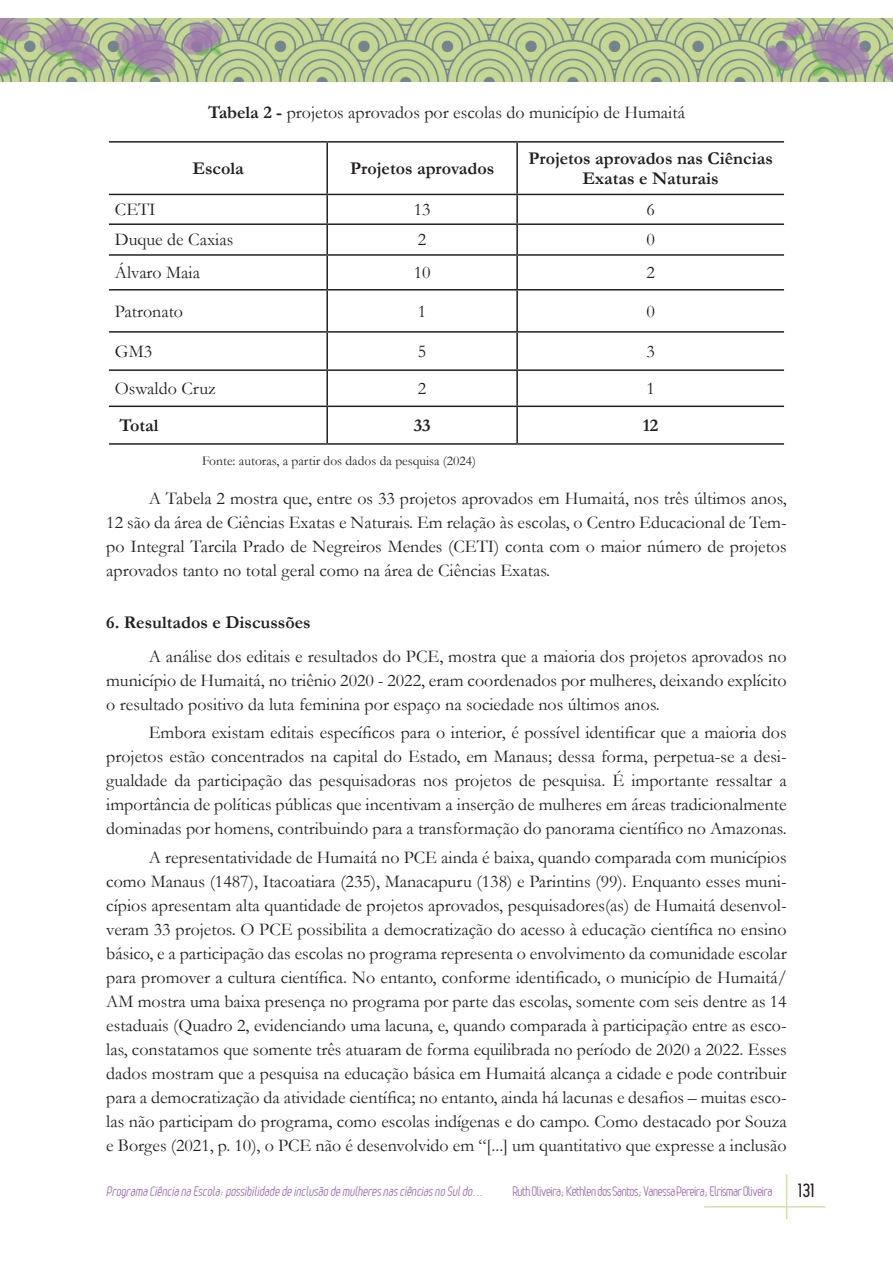
<style>
.page{position:relative;width:893px;height:1263px;background:#fff}
.page>*{position:absolute;margin:0;border:0;box-sizing:border-box;transform-origin:0 0}
.Texto{font:18px/24px "Garamond";color:#231f20;text-align:justify}
.Titulo_2{font:700 18px/20.2px "Garamond";color:#231f20;text-align:center}
.Título_1-imgs{font:18px "Garamond";color:#231f20}
.t1{font:700 18px "Leger";color:#231f20}
.t2{font:italic 13.5px "Leger";color:#9f73af}
.t3{font:13.5px "Leger";letter-spacing:-.03em;color:#9f73af}
.Fonte{font:13.5px "Garamond";color:#231f20}
.s1{font-weight:700}
</style>
<div class="page">
<hr style="left:786px;top:1174px;width:1px;height:45px;background:#d2e0ac">
<hr style="left:704px;top:1206px;width:121px;height:1px;background:#d2e0ac">
<img style="left:0;top:18px;width:893px;height:64px">
<hr style="left:109px;top:141px;width:218px;height:2px;background:#231f20">
<hr style="left:327px;top:141px;width:190px;height:2px;background:#231f20">
<hr style="left:326px;top:143px;width:2px;height:51px;background:#231f20">
<hr style="left:517px;top:141px;width:267px;height:2px;background:#231f20">
<hr style="left:516px;top:143px;width:2px;height:51px;background:#231f20">
<hr style="left:109px;top:194px;width:218px;height:1px;background:#231f20">
<hr style="left:327px;top:194px;width:190px;height:1px;background:#231f20">
<hr style="left:326px;top:195px;width:2px;height:28px;background:#231f20">
<hr style="left:517px;top:194px;width:267px;height:1px;background:#231f20">
<hr style="left:516px;top:195px;width:2px;height:28px;background:#231f20">
<hr style="left:109px;top:223px;width:218px;height:2px;background:#231f20">
<hr style="left:327px;top:223px;width:190px;height:2px;background:#231f20">
<hr style="left:326px;top:225px;width:2px;height:29px;background:#231f20">
<hr style="left:517px;top:223px;width:267px;height:2px;background:#231f20">
<hr style="left:516px;top:225px;width:2px;height:29px;background:#231f20">
<hr style="left:109px;top:254px;width:218px;height:2px;background:#231f20">
<hr style="left:327px;top:254px;width:190px;height:2px;background:#231f20">
<hr style="left:326px;top:256px;width:2px;height:33px;background:#231f20">
<hr style="left:517px;top:254px;width:267px;height:2px;background:#231f20">
<hr style="left:516px;top:256px;width:2px;height:33px;background:#231f20">
<hr style="left:109px;top:289px;width:218px;height:2px;background:#231f20">
<hr style="left:327px;top:289px;width:190px;height:2px;background:#231f20">
<hr style="left:326px;top:291px;width:2px;height:40px;background:#231f20">
<hr style="left:517px;top:289px;width:267px;height:2px;background:#231f20">
<hr style="left:516px;top:291px;width:2px;height:40px;background:#231f20">
<hr style="left:109px;top:331px;width:218px;height:2px;background:#231f20">
<hr style="left:327px;top:331px;width:190px;height:2px;background:#231f20">
<hr style="left:326px;top:333px;width:2px;height:36px;background:#231f20">
<hr style="left:517px;top:331px;width:267px;height:2px;background:#231f20">
<hr style="left:516px;top:333px;width:2px;height:36px;background:#231f20">
<hr style="left:109px;top:369px;width:218px;height:2px;background:#231f20">
<hr style="left:327px;top:369px;width:190px;height:2px;background:#231f20">
<hr style="left:326px;top:371px;width:2px;height:35px;background:#231f20">
<hr style="left:517px;top:369px;width:267px;height:2px;background:#231f20">
<hr style="left:516px;top:371px;width:2px;height:35px;background:#231f20">
<hr style="left:109px;top:406px;width:218px;height:1px;background:#231f20">
<hr style="left:327px;top:406px;width:190px;height:1px;background:#231f20">
<hr style="left:326px;top:407px;width:2px;height:36px;background:#231f20">
<hr style="left:517px;top:406px;width:267px;height:1px;background:#231f20">
<hr style="left:516px;top:407px;width:2px;height:36px;background:#231f20">
<hr style="left:109px;top:443px;width:218px;height:2px;background:#231f20">
<hr style="left:327px;top:443px;width:190px;height:2px;background:#231f20">
<hr style="left:517px;top:443px;width:267px;height:2px;background:#231f20">
<p class="Título_1-imgs" style="left:208px;top:100px;width:478px"><span class="s1">Tabela 2 -</span> projetos aprovados por escolas do município de Humaitá</p>
<p class="Titulo_2" style="left:192px;top:158px;width:53px">Escola</p>
<p class="Titulo_2" style="left:350px;top:158px;width:146px">Projetos aprovados</p>
<p class="Titulo_2" style="left:528px;top:148px;width:246px">Projetos aprovados nas Ciências<br>Exatas e Naturais</p>
<p class="Texto" style="left:115px;top:197px;width:42px">CETI</p>
<p class="Texto" style="left:414px;top:197px;width:18px">13</p>
<p class="Texto" style="left:646px;top:197px;width:10px">6</p>
<p class="Texto" style="left:115px;top:227px;width:120px">Duque de Caxias</p>
<p class="Texto" style="left:418px;top:227px;width:10px">2</p>
<p class="Texto" style="left:646px;top:227px;width:10px">0</p>
<p class="Texto" style="left:115px;top:260px;width:87px">Álvaro Maia</p>
<p class="Texto" style="left:414px;top:260px;width:18px">10</p>
<p class="Texto" style="left:646px;top:260px;width:10px">2</p>
<p class="Texto" style="left:115px;top:299px;width:70px">Patronato</p>
<p class="Texto" style="left:418px;top:299px;width:10px">1</p>
<p class="Texto" style="left:646px;top:299px;width:10px">0</p>
<p class="Texto" style="left:115px;top:339px;width:39px">GM3</p>
<p class="Texto" style="left:418px;top:339px;width:10px">5</p>
<p class="Texto" style="left:646px;top:339px;width:10px">3</p>
<p class="Texto" style="left:115px;top:376px;width:103px">Oswaldo Cruz</p>
<p class="Texto" style="left:418px;top:376px;width:10px">2</p>
<p class="Texto" style="left:646px;top:376px;width:10px">1</p>
<p class="Titulo_2" style="left:119px;top:415px;width:41px">Total</p>
<p class="Titulo_2" style="left:414px;top:415px;width:18px">33</p>
<p class="Titulo_2" style="left:643px;top:415px;width:17px">12</p>
<p class="Fonte" style="left:202px;top:452px;width:275px">Fonte: autoras, a partir dos dados da pesquisa (2024)</p>
<p class="Texto" style="left:106px;top:486px;width:682px;text-indent:43px">A Tabela 2 mostra que, entre os 33 projetos aprovados em Humaitá, nos três últimos anos, 12 são da área de Ciências Exatas e Naturais. Em relação às escolas, o Centro Educacional de Tem&shy;po Integral Tarcila Prado de Negreiros Mendes (CETI) conta com o maior número de projetos aprovados tanto no total geral como na área de Ciências Exatas.</p>
<p class="Titulo_2" style="left:106px;top:612px;width:206px">6. Resultados e Discussões</p>
<p class="Texto" style="left:106px;top:644px;width:682px;text-indent:43px">A análise dos editais e resultados do PCE, mostra que a maioria dos projetos aprovados no município de Humaitá, no triênio 2020 - 2022, eram coordenados por mulheres, deixando explícito o resultado positivo da luta feminina por espaço na sociedade nos últimos anos.</p>
<p class="Texto" style="left:106px;top:720px;width:682px;text-indent:43px">Embora existam editais específicos para o interior, é possível identificar que a maioria dos projetos estão concentrados na capital do Estado, em Manaus; dessa forma, perpetua-se a desi&shy;gualdade da participação das pesquisadoras nos projetos de pesquisa. É importante ressaltar a importância de políticas públicas que incentivam a inserção de mulheres em áreas tradicionalmente dominadas por homens, contribuindo para a transformação do panorama científico no Amazonas.</p>
<p class="Texto" style="left:106px;top:844px;width:682px;text-indent:43px">A representatividade de Humaitá no PCE ainda é baixa, quando comparada com municípios como Manaus (1487), Itacoatiara (235), Manacapuru (138) e Parintins (99). Enquanto esses muni&shy;cípios apresentam alta quantidade de projetos aprovados, pesquisadores(as) de Humaitá desenvol&shy;veram 33 projetos. O PCE possibilita a democratização do acesso à educação científica no ensino básico, e a participação das escolas no programa representa o envolvimento da comunidade escolar para promover a cultura científica. No entanto, conforme identificado, o município de Humaitá/ AM mostra uma baixa presença no programa por parte das escolas, somente com seis dentre as 14 estaduais (Quadro 2, evidenciando uma lacuna, e, quando comparada à participação entre as esco&shy;las, constatamos que somente três atuaram de forma equilibrada no período de 2020 a 2022. Esses dados mostram que a pesquisa na educação básica em Humaitá alcança a cidade e pode contribuir para a democratização da atividade científica; no entanto, ainda há lacunas e desafios – muitas esco&shy;las não participam do programa, como escolas indígenas e do campo. Como destacado por Souza e Borges (2021, p. 10), o PCE não é desenvolvido em “[...] um quantitativo que expresse a inclusão</p>
<p class="t2" style="left:106px;top:1183px;width:381px">ProgramaCiêncianaEscola:possibilidadedeinclusão demulheresnasciênciasno Suldo...</p>
<p class="t3" style="left:513px;top:1183px;width:261px">Ruth Oliveira; Kethlen dos Santos; Vanessa Pereira; Elrismar Oliveira</p>
<p class="t1" style="left:798px;top:1180px;width:18px">131</p>
</div>
